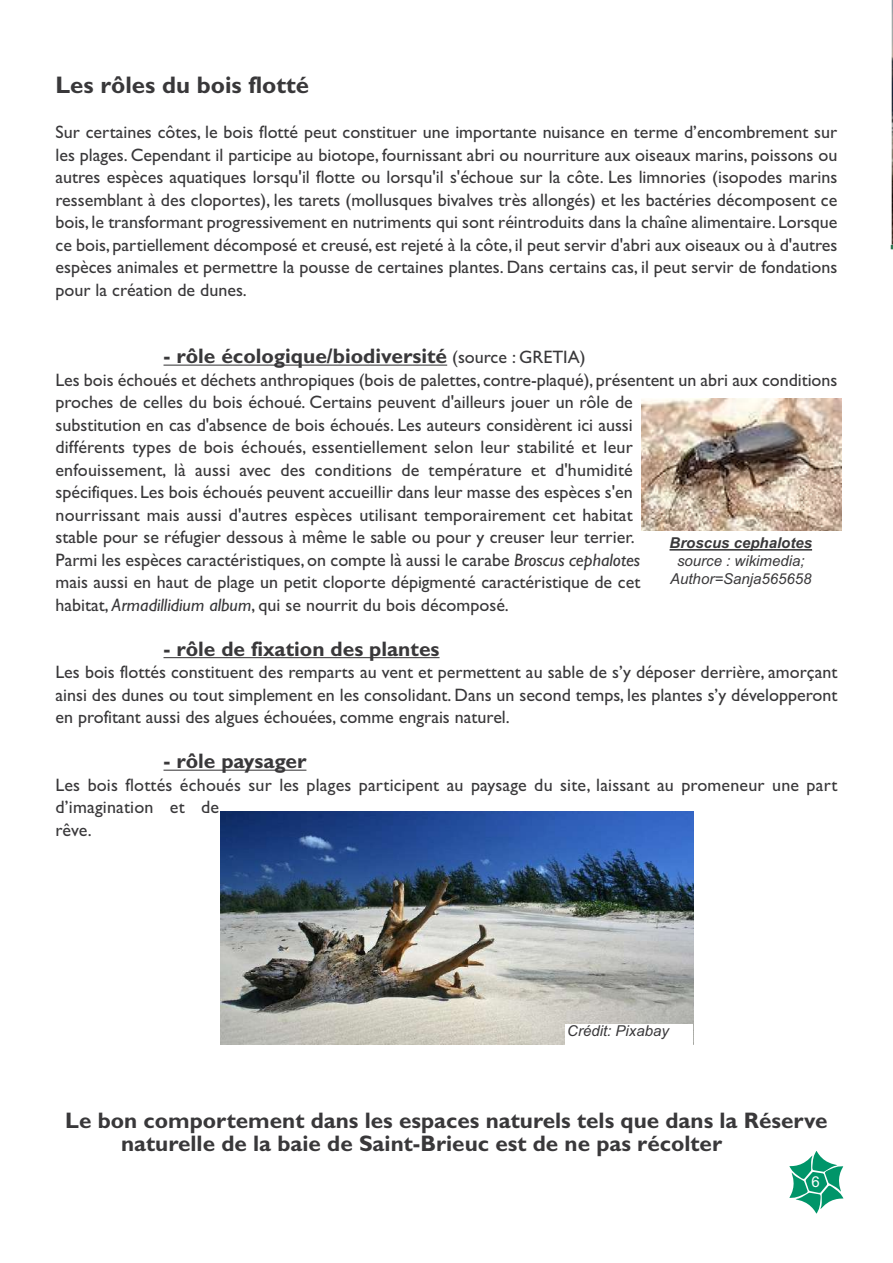
<style>
.page{position:relative;width:893px;height:1263px;background:#fff}
.page>*{position:absolute;margin:0;border:0;box-sizing:border-box;transform-origin:0 0}
.t1{font:700 24px "Gill Sans";color:#39383a}
.t2{font:700 22.5px/22.5px "Gill Sans";color:#39383a}
.t3{font:700 21px "Gill Sans";color:#39383a}
.t4{font:18px/22.5px "Gill Sans";color:#39383a;text-align:justify}
.t5{font:italic 15px/18px "Arial";color:#39383a;text-align:center}
.t6{font:italic 700 15px "Arial";color:#39383a}
.t7{font:15px "Arial";color:#fff}
.s1{font-weight:400;font-size:18px}
.s2{font-style:italic}
</style>
<div class="page">
<img style="left:892px;top:0;width:1px;height:198px">
<svg style="left:891px;top:198px;width:2px;height:52px"></svg>
<hr style="left:164px;top:365px;width:283px;height:1px;background:#39383a">
<hr style="left:164px;top:657px;width:276px;height:1px;background:#39383a">
<hr style="left:164px;top:770px;width:142px;height:1px;background:#39383a">
<svg style="left:789px;top:1151px;width:55px;height:63px"></svg>
<img style="left:221px;top:811px;width:472px;height:233px">
<img style="left:642px;top:399px;width:199px;height:132px">
<hr style="left:669px;top:549px;width:143px;height:2px;background:#39383a">
<div style="left:566px;top:1024px;width:127px;height:20px;background:#fff"></div>
<h1 class="t1" style="left:56px;top:71px;width:255px">Les rôles du bois flotté</h1>
<p class="t4" style="left:56px;top:121px;width:783px">Sur certaines côtes, le bois flotté peut constituer une importante nuisance en terme d’encombrement sur les plages. Cependant il participe au biotope, fournissant abri ou nourriture aux oiseaux marins, poissons ou autres espèces aquatiques lorsqu'il flotte ou lorsqu'il s'échoue sur la côte. Les limnories (isopodes marins ressemblant à des cloportes), les tarets (mollusques bivalves très allongés) et les bactéries décomposent ce bois, le transformant progressivement en nutriments qui sont réintroduits dans la chaîne alimentaire. Lorsque ce bois, partiellement décomposé et creusé, est rejeté à la côte, il peut servir d'abri aux oiseaux ou à d'autres espèces animales et permettre la pousse de certaines plantes. Dans certains cas, il peut servir de fondations pour la création de dunes.</p>
<p class="t3" style="left:164px;top:344px;width:424px">- rôle écologique/biodiversité <span class="s1">(source : GRETIA)</span></p>
<p class="t4" style="left:55px;top:368px;width:783px;text-align:left">Les bois échoués et déchets anthropiques (bois de palettes, contre-plaqué), présentent un abri aux conditions proches de celles du bois échoué. Certains peuvent d'ailleurs jouer un rôle de<br>substitution en cas d'absence de bois échoués. Les auteurs considèrent ici aussi<br>différents types de bois échoués, essentiellement selon leur stabilité et leur<br>enfouissement, là aussi avec des conditions de température et d'humidité<br>spécifiques. Les bois échoués peuvent accueillir dans leur masse des espèces s'en<br>nourrissant mais aussi d'autres espèces utilisant temporairement cet habitat<br>stable pour se réfugier dessous à même le sable ou pour y creuser leur terrier.<br>Parmi les espèces caractéristiques, on compte là aussi le carabe <span class="s2">Broscus cephalotes<br></span>mais aussi en haut de plage un petit cloporte dépigmenté caractéristique de cet<br>habitat, <span class="s2">Armadillidium album</span>, qui se nourrit du bois décomposé.</p>
<p class="t3" style="left:164px;top:636px;width:278px">- rôle de fixation des plantes</p>
<p class="t4" style="left:56px;top:661px;width:783px">Les bois flottés constituent des remparts au vent et permettent au sable de s’y déposer derrière, amorçant ainsi des dunes ou tout simplement en les consolidant. Dans un second temps, les plantes s’y développeront en profitant aussi des algues échouées, comme engrais naturel.</p>
<p class="t3" style="left:164px;top:749px;width:144px">- rôle paysager</p>
<p class="t4" style="left:56px;top:773px;width:783px;text-align:left">Les bois flottés échoués sur les plages participent au paysage du site, laissant au promeneur une part d’imagination et de<br>rêve.</p>
<p class="t6" style="left:669px;top:534px;width:144px">Broscus cephalotes</p>
<p class="t5" style="left:670px;top:552px;width:143px">source : wikimedia;<br>Author=Sanja565658</p>
<p class="t5" style="left:567px;top:1022px;width:103px">Crédit: Pixabay</p>
<p class="t2" style="left:121px;top:1109px;width:708px;text-indent:-56px">Le bon comportement dans les espaces naturels tels que dans la Réserve naturelle de la baie de Saint-Brieuc est de ne pas récolter</p>
<p class="t7" style="left:811px;top:1173px;width:10px">6</p>
</div>
